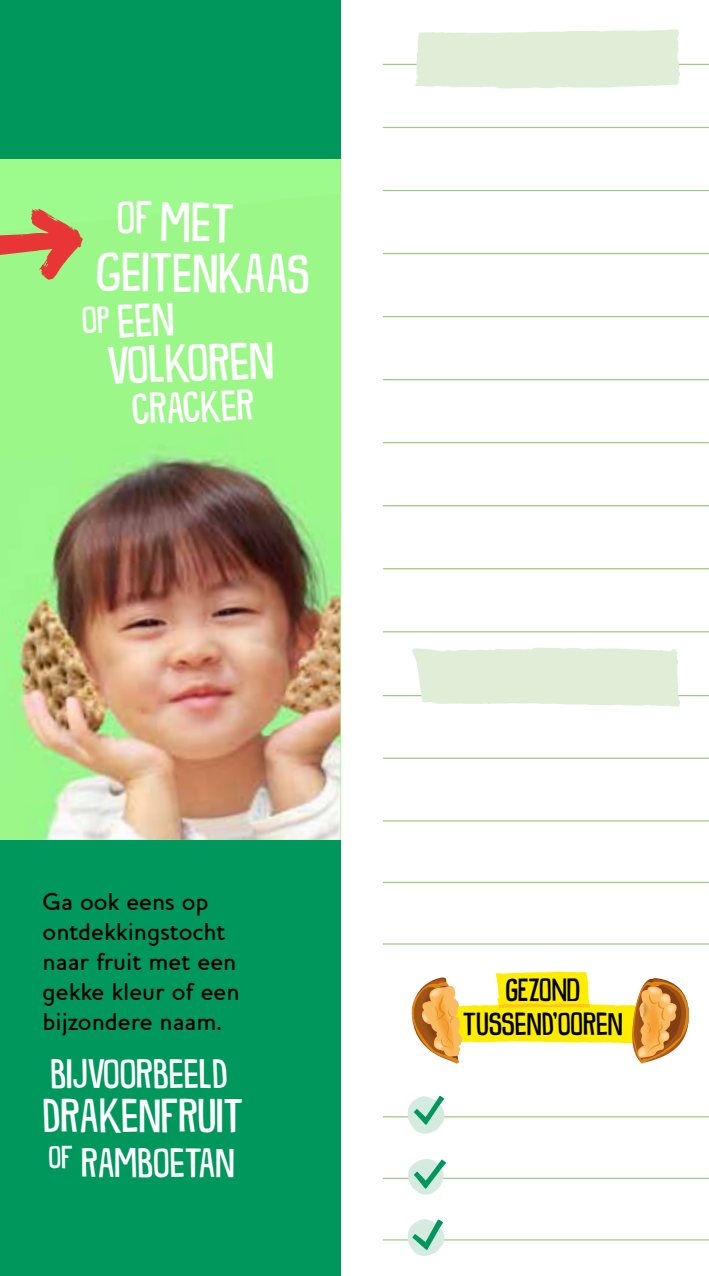
<style>
.page{position:relative;width:709px;height:1276px;background:#fff}
.page>*{position:absolute;margin:0;border:0;box-sizing:border-box;transform-origin:0 0}
.t1{font:48.25px "DK Snemand";letter-spacing:-.01em;color:#fff}
.t2{font:46.25px "DK Snemand";color:#fff}
.t3{font:41.5px "DK Snemand";color:#fff}
.t4{font:38px "DK Snemand";color:#fff}
.t5{font:36px "DK Snemand";color:#fff}
.t6{font:28.25px/34px "DK Snemand";color:#000;text-align:center}
.t7{font:500 25px/30px "Houschka Alt";color:#000}
</style>
<div class="page">
<div style="left:0;top:0;width:340px;height:1276px;background:#00975d"></div>
<div style="left:0;top:159px;width:340px;height:681px;background:#9dfb8d"></div>
<img style="left:10px;top:208px;width:330px;height:632px">
<hr style="left:383px;top:1116px;width:326px;height:1px;background:#9ecb84">
<hr style="left:383px;top:1177px;width:326px;height:2px;background:#9ecb84">
<hr style="left:383px;top:1239px;width:326px;height:1px;background:#9ecb84">
<hr style="left:383px;top:190px;width:326px;height:1px;background:#9ecb84">
<hr style="left:383px;top:127px;width:326px;height:1px;background:#9ecb84">
<hr style="left:383px;top:64px;width:326px;height:1px;background:#9ecb84">
<hr style="left:383px;top:442px;width:326px;height:1px;background:#9ecb84">
<hr style="left:383px;top:820px;width:326px;height:1px;background:#9ecb84">
<hr style="left:383px;top:695px;width:326px;height:1px;background:#9ecb84">
<hr style="left:383px;top:757px;width:326px;height:2px;background:#9ecb84">
<hr style="left:383px;top:882px;width:326px;height:1px;background:#9ecb84">
<hr style="left:383px;top:943px;width:326px;height:1px;background:#9ecb84">
<hr style="left:383px;top:316px;width:326px;height:1px;background:#9ecb84">
<hr style="left:383px;top:568px;width:326px;height:1px;background:#9ecb84">
<hr style="left:383px;top:253px;width:326px;height:1px;background:#9ecb84">
<hr style="left:383px;top:505px;width:326px;height:1px;background:#9ecb84">
<hr style="left:383px;top:379px;width:326px;height:1px;background:#9ecb84">
<hr style="left:383px;top:631px;width:326px;height:1px;background:#9ecb84">
<svg style="left:408px;top:1159px;width:38px;height:35px"></svg>
<svg style="left:407px;top:1095px;width:37px;height:38px"></svg>
<svg style="left:407px;top:1219px;width:37px;height:37px"></svg>
<svg style="left:412px;top:647px;width:268px;height:59px;background:#e2efda"></svg>
<svg style="left:0;top:209px;width:83px;height:71px"></svg>
<svg style="left:411px;top:971px;width:278px;height:93px"></svg>
<svg style="left:415px;top:29px;width:265px;height:60px;background:#e2efda"></svg>
<svg style="left:118px;top:303px;width:56px;height:34px"></svg>
<svg style="left:82px;top:305px;width:27px;height:29px"></svg>
<svg style="left:117px;top:208px;width:34px;height:26px"></svg>
<svg style="left:161px;top:208px;width:72px;height:35px"></svg>
<h1 class="t1" style="left:96px;top:240px;width:216px">GEITENKAAS</h1>
<h2 class="t2" style="left:106px;top:334px;width:169px;rotate:-2deg">VOLKOREN</h2>
<h3 class="t4" style="left:131px;top:383px;width:124px;rotate:-2deg">CRACKER</h3>
<p class="t7" style="left:43px;top:886px;width:199px">Ga ook eens op ontdekkingstocht naar fruit met een gekke kleur of een bijzondere naam.</p>
<h3 class="t5" style="left:50px;top:1049px;width:179px">BIJVOORBEELD</h3>
<h3 class="t3" style="left:43px;top:1088px;width:202px">DRAKENFRUIT</h3>
<h3 class="t5" style="left:49px;top:1138px;width:187px"><sup>OF</sup> RAMBOETAN</h3>
<p class="t6" style="left:463px;top:970px;width:161px">GEZOND<br>TUSSEND’OOREN</p>
</div>
